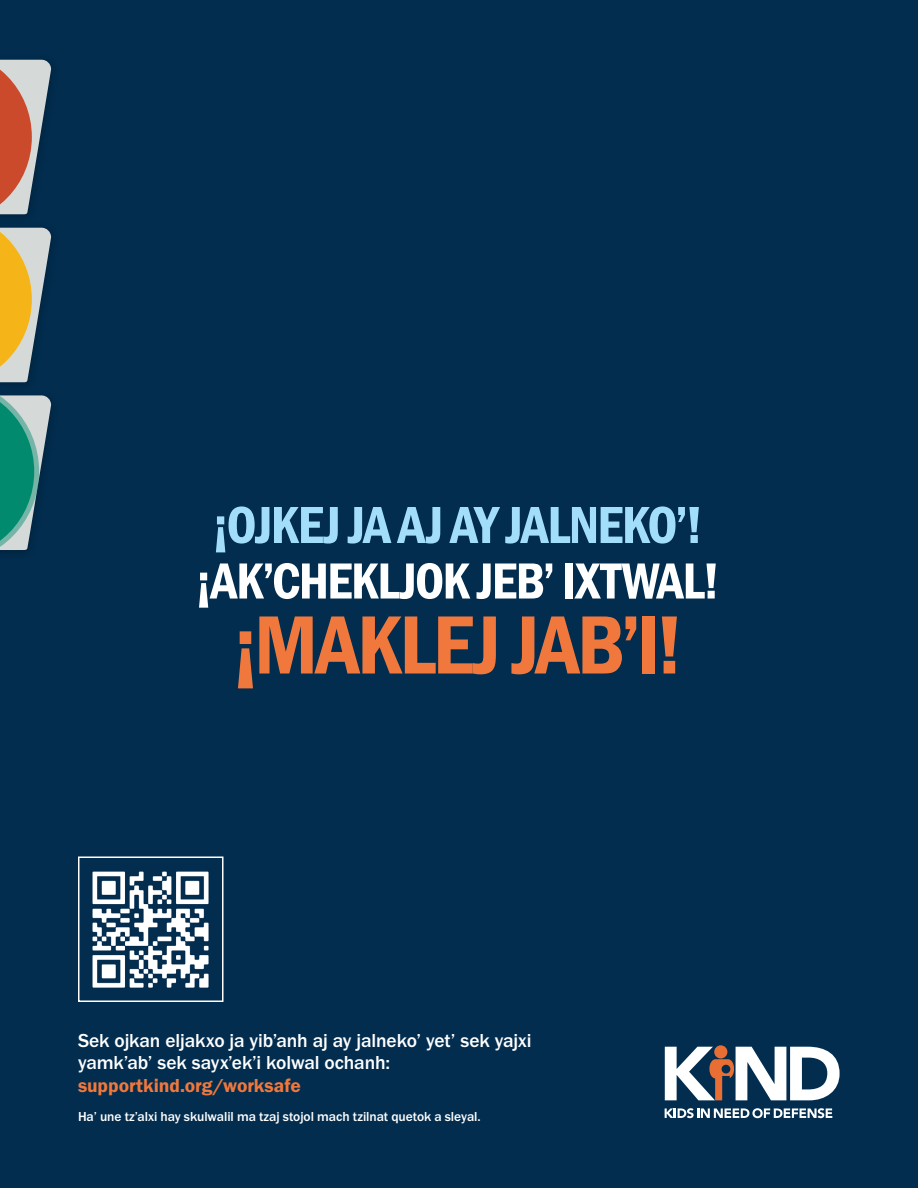
<style>
.page{position:relative;width:918px;height:1188px;background:#022d4f}
.page>*{position:absolute;margin:0;border:0;box-sizing:border-box;transform-origin:0 0}
.t1{font:85.5px "Franklin Gothic URW Con Dem";letter-spacing:-.03em;color:#f1783c}
.t2{font:54px "Franklin Gothic URW Con Dem";letter-spacing:-.03em;color:#a2def9}
.t3{font:52.5px "Franklin Gothic URW Con Dem";letter-spacing:-.025em;color:#fff}
.t4{font:500 19.5px/22.5px "Franklin Gothic URW";letter-spacing:-.005em;color:#fff}
.t5{font:19.5px "Franklin Gothic URW Dem";color:#f1783c}
.t6{font:500 13.5px "Franklin Gothic URW";letter-spacing:-.005em;color:#fff}
</style>
<div class="page">
<svg style="left:665px;top:1045px;width:175px;height:55px"></svg>
<svg style="left:665px;top:1108px;width:167px;height:10px"></svg>
<img style="left:92px;top:871px;width:117px;height:117px">
<div style="left:78px;top:856px;width:146px;height:146px;border:2px solid #fff"></div>
<svg style="left:0;top:59px;width:51px;height:493px"></svg>
<h2 class="t2" style="left:211px;top:489px;width:493px">¡OJKEJ JA AJ AY JALNEKO’!</h2>
<h3 class="t3" style="left:195px;top:546px;width:527px">¡AK’CHEKLJOK JEB’ IXTWAL!</h3>
<h1 class="t1" style="left:231px;top:588px;width:455px">¡MAKLEJ JAB’I!</h1>
<p class="t4" style="left:78px;top:1028px;width:455px">Sek ojkan eljakxo ja yib’anh aj ay jalneko’ yet’ sek yajxi yamk’ab’ sek sayx’ek’i kolwal ochanh:</p>
<p class="t5" style="left:78px;top:1073px;width:224px">supportkind.org/worksafe</p>
<p class="t6" style="left:78px;top:1108px;width:404px">Ha’ une tz’alxi hay skulwalil ma tzaj stojol mach tzilnat quetok a sleyal.</p>
</div>
